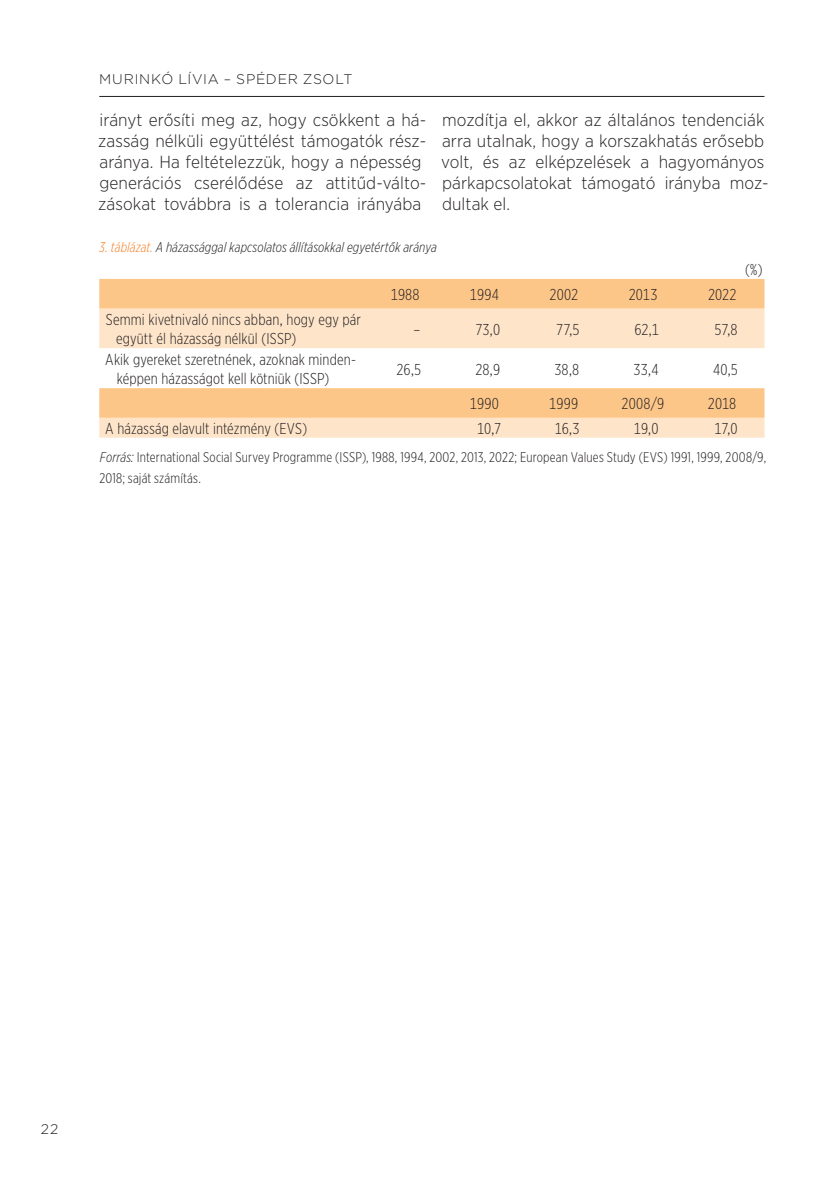
<style>
.page{position:relative;width:834px;height:1181px;background:#fff}
.page>*{position:absolute;margin:0;border:0;box-sizing:border-box;transform-origin:0 0}
.t1{font:300 17.5px/21px "Gotham Narrow";letter-spacing:.005em;color:#231f20}
.t2{font:300 15.75px/18.9px "Gotham X Narrow";letter-spacing:.01em;color:#231f20}
.t3{font:300 14px/21px "Gotham X Narrow";letter-spacing:.01em;color:#231f20}
.t4{font:italic 300 14px "Gotham X Narrow";letter-spacing:.005em;color:#231f20}
.t5{font:300 14px "Gotham";letter-spacing:.045em;color:#231f20}
.s1{color:#f47d21}
.s2{font-style:italic}
</style>
<div class="page">
<hr style="left:99px;top:96px;width:665px;height:1px;background:#231f20">
<div style="left:99px;top:279px;width:665px;height:30px;background:#fdc689"></div>
<svg style="left:99px;top:309px;width:665px;height:129px;background:#fddab4"></svg>
<svg style="left:99px;top:348px;width:665px;height:40px"></svg>
<p class="t5" style="left:99px;top:70px;width:255px">MURINKÓ LÍVIA – SPÉDER ZSOLT</p>
<p class="t1" style="left:98px;top:109px;width:329px">irányt erősíti meg az, hogy csökkent a há&shy;zasság nélküli együttélést támogatók rész&shy;aránya. Ha feltételezzük, hogy a népesség generációs cserélődése az attitűd-válto&shy;zásokat továbbra is a tolerancia irányába</p>
<p class="t1" style="left:441px;top:109px;width:329px">mozdítja el, akkor az általános tendenciák arra utalnak, hogy a korszakhatás erősebb volt, és az elképzelések a hagyományos párkapcsolatokat támogató irányba moz&shy;dultak el.</p>
<p class="t4" style="left:99px;top:239px;width:339px"><span class="s1">3. táblázat.</span> A házassággal kapcsolatos állításokkal egyetértők aránya</p>
<p class="t2" style="left:745px;top:260px;width:19px">(%)</p>
<p class="t2" style="left:390px;top:285px;width:30px">1988</p>
<p class="t2" style="left:470px;top:285px;width:31px">1994</p>
<p class="t2" style="left:549px;top:285px;width:30px">2002</p>
<p class="t2" style="left:628px;top:285px;width:30px">2013</p>
<p class="t2" style="left:708px;top:285px;width:30px">2022</p>
<p class="t2" style="left:116px;top:310px;width:246px;text-indent:-10px">Semmi kivetnivaló nincs abban, hogy egy pár együtt él házasság nélkül (ISSP)</p>
<p class="t2" style="left:413px;top:319px;width:8px">–</p>
<p class="t2" style="left:475px;top:319px;width:26px">73,0</p>
<p class="t2" style="left:556px;top:319px;width:25px">77,5</p>
<p class="t2" style="left:634px;top:319px;width:26px">62,1</p>
<p class="t2" style="left:714px;top:319px;width:25px">57,8</p>
<p class="t2" style="left:117px;top:350px;width:241px;text-indent:-11px">Akik gyereket szeretnének, azoknak minden&shy;képpen házasságot kell kötniük (ISSP)</p>
<p class="t2" style="left:396px;top:359px;width:26px">26,5</p>
<p class="t2" style="left:475px;top:359px;width:26px">28,9</p>
<p class="t2" style="left:554px;top:359px;width:26px">38,8</p>
<p class="t2" style="left:633px;top:359px;width:26px">33,4</p>
<p class="t2" style="left:713px;top:359px;width:27px">40,5</p>
<p class="t2" style="left:470px;top:394px;width:31px">1990</p>
<p class="t2" style="left:549px;top:394px;width:31px">1999</p>
<p class="t2" style="left:621px;top:394px;width:44px">2008/9</p>
<p class="t2" style="left:707px;top:394px;width:30px">2018</p>
<p class="t2" style="left:105px;top:419px;width:203px">A házasság elavult intézmény (EVS)</p>
<p class="t2" style="left:477px;top:419px;width:26px">10,7</p>
<p class="t2" style="left:554px;top:419px;width:26px">16,3</p>
<p class="t2" style="left:633px;top:419px;width:26px">19,0</p>
<p class="t2" style="left:714px;top:419px;width:25px">17,0</p>
<p class="t3" style="left:99px;top:446px;width:668px"><span class="s2">Forrás:</span> International Social Survey Programme (ISSP), 1988, 1994, 2002, 2013, 2022; European Values Study (EVS) 1991, 1999, 2008/9,<br>2018; saját számítás.</p>
<p class="t5" style="left:41px;top:1120px;width:19px">22</p>
</div>
